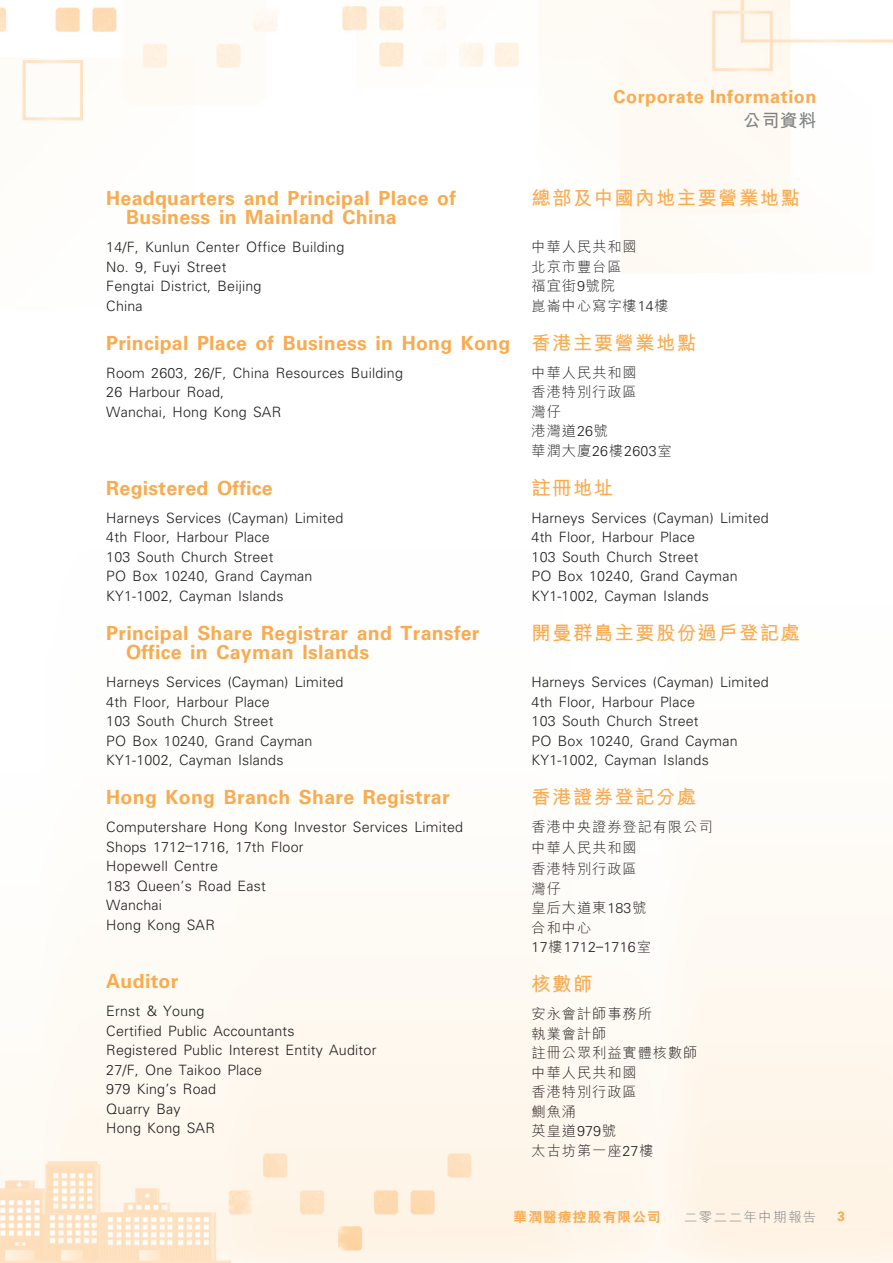
<style>
.page{position:relative;width:893px;height:1263px;background:#fff}
.page>*{position:absolute;margin:0;border:0;box-sizing:border-box;transform-origin:0 0}
._03_H1{font:700 19.5px/19.5px "Univers LT Std";letter-spacing:.015em;color:#faab4f}
._03_H1-2{font:700 19.5px "M Hei HK";letter-spacing:.065em;color:#faab4f}
.t1{font:700 18px "Univers LT Std";letter-spacing:.03em;color:#faab4f}
.t2{font:700 18px "M Hei HK";color:#808285}
._01_Body_Text{font:300 14.25px "Univers LT Std";letter-spacing:.015em;color:#231f20}
._01_Body_Text-2{font:300 14.25px "M Hei HK";letter-spacing:.065em;color:#231f20}
.t3{font:800 13.5px "C Hei 2 HK";letter-spacing:.1em;color:#faab4f}
.t4{font:300 13.5px "M Hei HK";letter-spacing:.1em;color:#808285}
.t5{font:700 13.5px "Univers LT Std";color:#faab4f}
.s1{font-family:"Univers LT Std"}
.s2{font-family:"M Hei HK"}
</style>
<div class="page">
<img style="left:0;top:0;width:893px;height:1263px">
<p class="t1" style="left:614px;top:86px;width:204px">Corporate Information</p>
<p class="t2" style="left:743px;top:107px;width:75px">公司資料</p>
<p class="_03_H1" style="left:126px;top:188px;width:331px;text-indent:-20px">Headquarters and Principal Place of<br>Business in Mainland China</p>
<p class="_01_Body_Text" style="left:106px;top:238px;width:240px">14/F, Kunlun Center Office Building</p>
<p class="_01_Body_Text" style="left:106px;top:258px;width:122px">No. 9, Fuyi Street</p>
<p class="_01_Body_Text" style="left:106px;top:277px;width:157px">Fengtai District, Beijing</p>
<p class="_01_Body_Text" style="left:106px;top:297px;width:38px">China</p>
<p class="_03_H1" style="left:106px;top:333px;width:406px">Principal Place of Business in Hong Kong</p>
<p class="_01_Body_Text" style="left:106px;top:364px;width:298px">Room 2603, 26/F, China Resources Building</p>
<p class="_01_Body_Text" style="left:106px;top:383px;width:119px">26 Harbour Road,</p>
<p class="_01_Body_Text" style="left:106px;top:403px;width:176px">Wanchai, Hong Kong SAR</p>
<p class="_03_H1" style="left:106px;top:478px;width:168px">Registered Office</p>
<p class="_01_Body_Text" style="left:106px;top:509px;width:239px">Harneys Services (Cayman) Limited</p>
<p class="_01_Body_Text" style="left:106px;top:528px;width:165px">4th Floor, Harbour Place</p>
<p class="_01_Body_Text" style="left:106px;top:548px;width:169px">103 South Church Street</p>
<p class="_01_Body_Text" style="left:106px;top:567px;width:208px">PO Box 10240, Grand Cayman</p>
<p class="_01_Body_Text" style="left:106px;top:587px;width:179px">KY1-1002, Cayman Islands</p>
<p class="_03_H1" style="left:126px;top:623px;width:355px;text-indent:-20px">Principal Share Registrar and Transfer<br>Office in Cayman Islands</p>
<p class="_01_Body_Text" style="left:106px;top:673px;width:239px">Harneys Services (Cayman) Limited</p>
<p class="_01_Body_Text" style="left:106px;top:693px;width:165px">4th Floor, Harbour Place</p>
<p class="_01_Body_Text" style="left:106px;top:712px;width:169px">103 South Church Street</p>
<p class="_01_Body_Text" style="left:106px;top:732px;width:208px">PO Box 10240, Grand Cayman</p>
<p class="_01_Body_Text" style="left:106px;top:751px;width:179px">KY1-1002, Cayman Islands</p>
<p class="_03_H1" style="left:106px;top:788px;width:345px">Hong Kong Branch Share Registrar</p>
<p class="_01_Body_Text" style="left:106px;top:818px;width:358px">Computershare Hong Kong Investor Services Limited</p>
<p class="_01_Body_Text" style="left:106px;top:838px;width:199px">Shops 1712–1716, 17th Floor</p>
<p class="_01_Body_Text" style="left:106px;top:857px;width:113px">Hopewell Centre</p>
<p class="_01_Body_Text" style="left:106px;top:877px;width:161px">183 Queen’s Road East</p>
<p class="_01_Body_Text" style="left:106px;top:896px;width:57px">Wanchai</p>
<p class="_01_Body_Text" style="left:106px;top:916px;width:110px">Hong Kong SAR</p>
<p class="_03_H1" style="left:106px;top:972px;width:74px">Auditor</p>
<p class="_01_Body_Text" style="left:106px;top:1002px;width:100px">Ernst &amp; Young</p>
<p class="_01_Body_Text" style="left:106px;top:1022px;width:190px">Certified Public Accountants</p>
<p class="_01_Body_Text" style="left:106px;top:1041px;width:272px">Registered Public Interest Entity Auditor</p>
<p class="_01_Body_Text" style="left:106px;top:1061px;width:157px">27/F, One Taikoo Place</p>
<p class="_01_Body_Text" style="left:106px;top:1080px;width:111px">979 King’s Road</p>
<p class="_01_Body_Text" style="left:106px;top:1100px;width:76px">Quarry Bay</p>
<p class="_01_Body_Text" style="left:106px;top:1119px;width:110px">Hong Kong SAR</p>
<p class="_03_H1-2" style="left:531px;top:183px;width:270px">總部及中國內地主要營業地點</p>
<p class="_01_Body_Text-2" style="left:531px;top:237px;width:107px">中華人民共和國</p>
<p class="_01_Body_Text-2" style="left:531px;top:256px;width:92px">北京市豐台區</p>
<p class="_01_Body_Text-2" style="left:531px;top:276px;width:85px">福宜街<span class="s1">9</span>號院</p>
<p class="_01_Body_Text-2" style="left:531px;top:295px;width:139px">崑崙中心寫字樓<span class="s1">14</span>樓</p>
<p class="_03_H1-2" style="left:531px;top:328px;width:166px">香港主要營業地點</p>
<p class="_01_Body_Text-2" style="left:531px;top:362px;width:107px">中華人民共和國</p>
<p class="_01_Body_Text-2" style="left:531px;top:382px;width:107px">香港特別行政區</p>
<p class="_01_Body_Text-2" style="left:531px;top:401px;width:31px">灣仔</p>
<p class="_01_Body_Text-2" style="left:531px;top:421px;width:78px">港灣道<span class="s1">26</span>號</p>
<p class="_01_Body_Text-2" style="left:531px;top:440px;width:142px">華潤大廈<span class="s1">26</span>樓<span class="s1">2603</span>室</p>
<p class="_03_H1-2" style="left:531px;top:473px;width:83px">註冊地址</p>
<p class="_01_Body_Text" style="left:531px;top:509px;width:239px">Harneys Services (Cayman) Limited</p>
<p class="_01_Body_Text" style="left:531px;top:528px;width:165px">4th Floor, Harbour Place</p>
<p class="_01_Body_Text" style="left:531px;top:548px;width:169px">103 South Church Street</p>
<p class="_01_Body_Text" style="left:531px;top:567px;width:208px">PO Box 10240, Grand Cayman</p>
<p class="_01_Body_Text" style="left:531px;top:587px;width:179px">KY1-1002, Cayman Islands</p>
<p class="_03_H1-2" style="left:531px;top:618px;width:270px">開曼群島主要股份過戶登記處</p>
<p class="_01_Body_Text" style="left:531px;top:673px;width:239px">Harneys Services (Cayman) Limited</p>
<p class="_01_Body_Text" style="left:531px;top:693px;width:165px">4th Floor, Harbour Place</p>
<p class="_01_Body_Text" style="left:531px;top:712px;width:169px">103 South Church Street</p>
<p class="_01_Body_Text" style="left:531px;top:732px;width:208px">PO Box 10240, Grand Cayman</p>
<p class="_01_Body_Text" style="left:531px;top:751px;width:179px">KY1-1002, Cayman Islands</p>
<p class="_03_H1-2" style="left:531px;top:783px;width:166px">香港證券登記分處</p>
<p class="_01_Body_Text-2" style="left:531px;top:817px;width:183px">香港中央證券登記有限公司</p>
<p class="_01_Body_Text-2" style="left:531px;top:838px;width:107px">中華人民共和國</p>
<p class="_01_Body_Text-2" style="left:531px;top:859px;width:107px">香港特別行政區</p>
<p class="_01_Body_Text-2" style="left:531px;top:878px;width:31px">灣仔</p>
<p class="_01_Body_Text-2" style="left:531px;top:898px;width:117px">皇后大道東<span class="s1">183</span>號</p>
<p class="_01_Body_Text-2" style="left:531px;top:917px;width:61px">合和中心</p>
<p class="_01_Body_Text" style="left:531px;top:938px;width:121px">17<span class="s2">樓</span>1712–1716<span class="s2">室</span></p>
<p class="_03_H1-2" style="left:531px;top:970px;width:62px">核數師</p>
<p class="_01_Body_Text-2" style="left:531px;top:1004px;width:122px">安永會計師事務所</p>
<p class="_01_Body_Text-2" style="left:531px;top:1023px;width:76px">執業會計師</p>
<p class="_01_Body_Text-2" style="left:531px;top:1043px;width:167px">註冊公眾利益實體核數師</p>
<p class="_01_Body_Text-2" style="left:531px;top:1062px;width:107px">中華人民共和國</p>
<p class="_01_Body_Text-2" style="left:531px;top:1082px;width:107px">香港特別行政區</p>
<p class="_01_Body_Text-2" style="left:531px;top:1101px;width:46px">鰂魚涌</p>
<p class="_01_Body_Text-2" style="left:531px;top:1121px;width:86px">英皇道<span class="s1">979</span>號</p>
<p class="_01_Body_Text-2" style="left:531px;top:1140px;width:124px">太古坊第一座<span class="s1">27</span>樓</p>
<p class="t3" style="left:514px;top:1208px;width:149px">華潤醫療控股有限公司</p>
<p class="t4" style="left:684px;top:1207px;width:134px">二零二二年中期報告</p>
<p class="t5" style="left:837px;top:1208px;width:9px">3</p>
</div>
